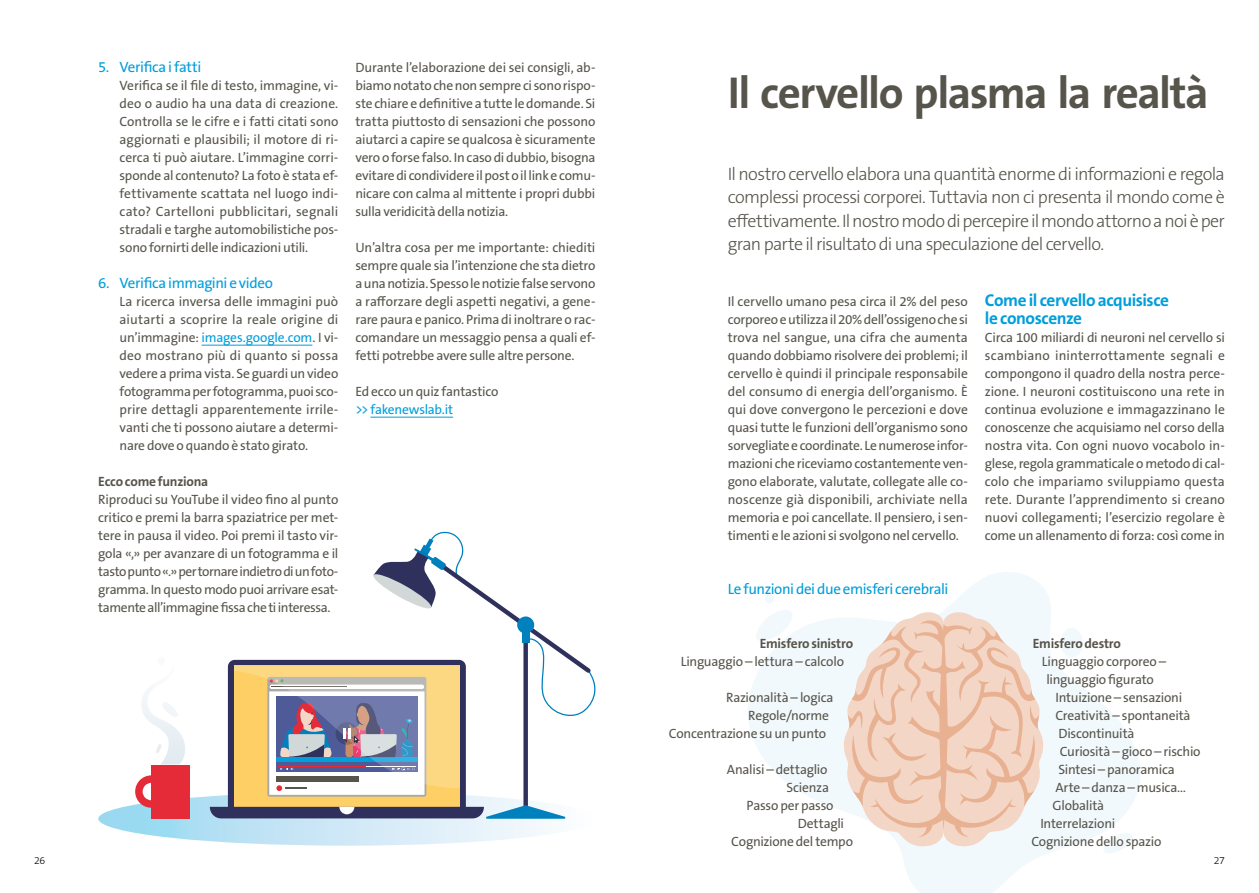
<style>
.page{position:relative;width:1259px;height:893px;background:#fff}
.page>*{position:absolute;margin:0;border:0;box-sizing:border-box;transform-origin:0 0}
.t1{font:700 45px "The Sans B W7";letter-spacing:-.035em;color:#57544b}
.t2{font:300 18px/23.4px "The Sans B W3";letter-spacing:-.04em;color:#57544b;text-align:justify}
.t3{font:700 17.25px/18px "The Sans B W7";letter-spacing:-.03em;color:#009edb}
.t4{font:15px "The Sans B W5 Plain";letter-spacing:-.025em;color:#009edb}
.t5{font:13.5px/18px "The Sans B W5 Plain";letter-spacing:-.015em;color:#57544b;text-align:justify}
.t6{font:700 13.5px "The Sans B W7";letter-spacing:-.015em;color:#57544b}
.t7{font:13.5px "The Sans B W5 Plain";letter-spacing:-.02em;color:#009edb}
.t8{font:300 10.5px "The Sans B W3";color:#000}
.s1{color:#009edb}
</style>
<div class="page">
<svg style="left:748px;top:572px;width:392px;height:321px"></svg>
<svg style="left:751px;top:610px;width:42px;height:32px"></svg>
<svg style="left:1099px;top:833px;width:34px;height:20px"></svg>
<div style="left:764px;top:594px;width:10px;height:9px;background:#f2f9fd;border-radius:50%"></div>
<div style="left:1060px;top:628px;width:23px;height:29px;background:#f2f9fd;border-radius:50%"></div>
<svg style="left:844px;top:611px;width:199px;height:236px"></svg>
<div style="left:939px;top:622px;width:8px;height:210px;background:#e8b192;border-radius:50%"></div>
<hr style="left:201px;top:345px;width:111px;height:1px;background:#009edb">
<hr style="left:370px;top:417px;width:83px;height:1px;background:#009edb">
<svg style="left:98px;top:792px;width:497px;height:54px;background:#cae7f6"></svg>
<svg style="left:210px;top:531px;width:386px;height:288px"></svg>
<div style="left:151px;top:764px;width:39px;height:54px;background:#e42b37"></div>
<svg style="left:135px;top:775px;width:16px;height:33px"></svg>
<svg style="left:142px;top:692px;width:43px;height:72px"></svg>
<p class="t4" style="left:98px;top:57px;width:104px">5. Verifica i fatti</p>
<p class="t5" style="left:120px;top:77px;width:220px">Verifica se il file di testo, immagine, vi&shy;deo o audio ha una data di creazione.<br>Controlla se le cifre e i fatti citati sono aggiornati e plausibili; il motore di ri&shy;cerca ti può aiutare. L’immagine corri&shy;sponde al contenuto? La foto è stata ef&shy;fettivamente scattata nel luogo indi&shy;cato? Cartelloni pubblicitari, segnali stradali e targhe automobilistiche pos&shy;sono fornirti delle indicazioni utili.</p>
<p class="t4" style="left:98px;top:273px;width:176px">6. Verifica immagini e video</p>
<p class="t5" style="left:120px;top:293px;width:220px">La ricerca inversa delle immagini può aiutarti a scoprire la reale origine di un’immagine: <span class="s1">images.google.com</span>. I vi&shy;deo mostrano più di quanto si possa vedere a prima vista. Se guardi un video fotogramma per fotogramma, puoi sco&shy;prire dettagli apparentemente irrile&shy;vanti che ti possono aiutare a determi&shy;nare dove o quando è stato girato.</p>
<p class="t6" style="left:98px;top:473px;width:111px">Ecco come funziona</p>
<p class="t5" style="left:98px;top:490px;width:242px">Riproduci su YouTube il video fino al punto critico e premi la barra spaziatrice per met&shy;tere in pausa il video. Poi premi il tasto vir&shy;gola «,» per avanzare di un fotogramma e il tasto punto «.» per tornare indietro di un foto&shy;gramma. In questo modo puoi arrivare esat&shy;tamente all’immagine fissa che ti interessa.</p>
<p class="t5" style="left:355px;top:59px;width:242px">Durante l’elaborazione dei sei consigli, ab&shy;biamo notato che non sempre ci sono rispo&shy;ste chiare e definitive a tutte le domande. Si tratta piuttosto di sensazioni che possono aiutarci a capire se qualcosa è sicuramente vero o forse falso. In caso di dubbio, bisogna evitare di condividere il post o il link e comu&shy;nicare con calma al mittente i propri dubbi sulla veridicità della notizia.</p>
<p class="t5" style="left:355px;top:238px;width:242px">Un’altra cosa per me importante: chiediti sempre quale sia l’intenzione che sta dietro a una notizia. Spesso le notizie false servono a rafforzare degli aspetti negativi, a gene&shy;rare paura e panico. Prima di inoltrare o rac&shy;comandare un messaggio pensa a quali ef&shy;fetti potrebbe avere sulle altre persone.</p>
<p class="t5" style="left:355px;top:382px;width:145px">Ed ecco un quiz fantastico</p>
<p class="t7" style="left:355px;top:401px;width:99px">&gt;&gt; fakenewslab.it</p>
<h1 class="t1" style="left:728px;top:64px;width:482px">Il cervello plasma la realtà</h1>
<p class="t2" style="left:728px;top:162px;width:498px">Il nostro cervello elabora una quantità enorme di informazioni e regola complessi processi corporei. Tuttavia non ci presenta il mondo come è effettivamente. Il nostro modo di percepire il mondo attorno a noi è per gran parte il risultato di una speculazione del cervello.</p>
<p class="t5" style="left:728px;top:293px;width:242px">Il cervello umano pesa circa il 2% del peso corporeo e utilizza il 20% dell’ossigeno che si trova nel sangue, una cifra che aumenta quando dobbiamo risolvere dei problemi; il cervello è quindi il principale responsabile del consumo di energia dell’organismo. È qui dove convergono le percezioni e dove quasi tutte le funzioni dell’organismo sono sorvegliate e coordinate. Le numerose infor&shy;mazioni che riceviamo costantemente ven&shy;gono elaborate, valutate, collegate alle co&shy;noscenze già disponibili, archiviate nella memoria e poi cancellate. Il pensiero, i sen&shy;timenti e le azioni si svolgono nel cervello.</p>
<p class="t3" style="left:985px;top:291px;width:186px">Come il cervello acquisisce le conoscenze</p>
<p class="t5" style="left:985px;top:329px;width:242px">Circa 100 miliardi di neuroni nel cervello si scambiano ininterrottamente segnali e compongono il quadro della nostra perce&shy;zione. I neuroni costituiscono una rete in continua evoluzione e immagazzinano le conoscenze che acquisiamo nel corso della nostra vita. Con ogni nuovo vocabolo in&shy;glese, regola grammaticale o metodo di cal&shy;colo che impariamo sviluppiamo questa rete. Durante l’apprendimento si creano nuovi collegamenti; l’esercizio regolare è come un allenamento di forza: così come in</p>
<p class="t4" style="left:728px;top:579px;width:222px">Le funzioni dei due emisferi cerebrali</p>
<p class="t6" style="left:760px;top:635px;width:95px">Emisfero sinistro</p>
<p class="t5" style="left:681px;top:653px;width:165px">Linguaggio – lettura – calcolo</p>
<p class="t5" style="left:726px;top:689px;width:109px">Razionalità – logica</p>
<p class="t5" style="left:748px;top:707px;width:82px">Regole/norme</p>
<p class="t5" style="left:669px;top:725px;width:159px">Concentrazione su un punto</p>
<p class="t5" style="left:727px;top:761px;width:102px">Analisi – dettaglio</p>
<p class="t5" style="left:786px;top:779px;width:44px">Scienza</p>
<p class="t5" style="left:746px;top:797px;width:89px">Passo per passo</p>
<p class="t5" style="left:797px;top:815px;width:48px">Dettagli</p>
<p class="t5" style="left:731px;top:832px;width:123px">Cognizione del tempo</p>
<p class="t6" style="left:1033px;top:635px;width:90px">Emisfero destro</p>
<p class="t5" style="left:1042px;top:653px;width:126px">Linguaggio corporeo –</p>
<p class="t5" style="left:1046px;top:671px;width:109px">linguaggio figurato</p>
<p class="t5" style="left:1055px;top:689px;width:128px">Intuizione – sensazioni</p>
<p class="t5" style="left:1055px;top:707px;width:137px">Creatività – spontaneità</p>
<p class="t5" style="left:1058px;top:724px;width:78px">Discontinuità</p>
<p class="t5" style="left:1060px;top:742px;width:142px">Curiosità – gioco – rischio</p>
<p class="t5" style="left:1058px;top:760px;width:118px">Sintesi – panoramica</p>
<p class="t5" style="left:1055px;top:778px;width:132px">Arte – danza – musica…</p>
<p class="t5" style="left:1052px;top:796px;width:53px">Globalità</p>
<p class="t5" style="left:1040px;top:814px;width:76px">Interrelazioni</p>
<p class="t5" style="left:1031px;top:832px;width:132px">Cognizione dello spazio</p>
<p class="t8" style="left:34px;top:854px;width:13px">26</p>
<p class="t8" style="left:1213px;top:854px;width:13px">27</p>
</div>
